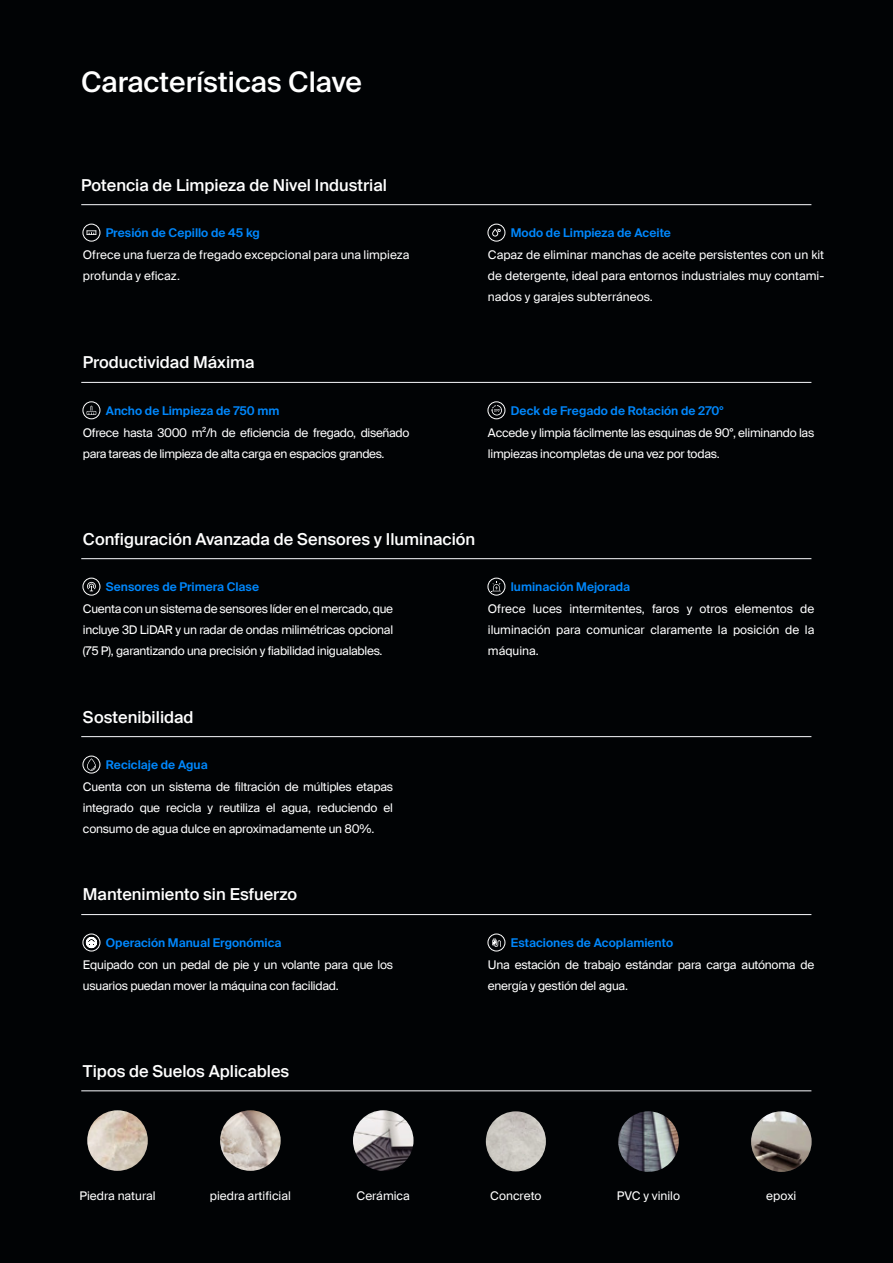
<style>
.page{position:relative;width:893px;height:1263px;background:#010305}
.page>*{position:absolute;margin:0;border:0;box-sizing:border-box;transform-origin:0 0}
.t1{font:500 28.2px "Suisse Intl";color:#fff}
.t2{font:500 16.5px "Suisse Intl";color:#fff}
.t3{font:12px/21px "Suisse Intl";letter-spacing:-.02em;color:#fff}
.t4{font:600 12px "Suisse Intl";color:#0087fc}
.t5{font:12px/21px "Suisse Intl";color:#fff}
</style>
<div class="page">
<hr style="left:81px;top:382px;width:730px;height:1px;background:#fafbff">
<div style="left:488px;top:224px;width:17px;height:17px;border:1px solid #fff;border-radius:50%"></div>
<hr style="left:81px;top:204px;width:730px;height:1px;background:#fafbff">
<div style="left:83px;top:578px;width:17px;height:17px;border:1px solid #fff;border-radius:50%"></div>
<hr style="left:81px;top:558px;width:730px;height:1px;background:#fafbff">
<div style="left:488px;top:578px;width:17px;height:17px;border:1px solid #fff;border-radius:50%"></div>
<div style="left:83px;top:756px;width:17px;height:17px;border:1px solid #fff;border-radius:50%"></div>
<hr style="left:81px;top:736px;width:730px;height:1px;background:#fafbff">
<div style="left:83px;top:934px;width:17px;height:17px;border:1px solid #fff;border-radius:50%"></div>
<div style="left:488px;top:934px;width:17px;height:17px;border:1px solid #fff;border-radius:50%"></div>
<hr style="left:81px;top:914px;width:730px;height:1px;background:#fafbff">
<hr style="left:81px;top:1090px;width:730px;height:1px;background:#fafbff">
<div style="left:488px;top:401px;width:17px;height:18px;border:1px solid #fff;border-radius:50%"></div>
<svg style="left:492px;top:938px;width:9px;height:9px"></svg>
<div style="left:83px;top:401px;width:17px;height:18px;border:1px solid #fff;border-radius:50%"></div>
<img style="left:220px;top:1110px;width:61px;height:61px;border-radius:30px">
<img style="left:353px;top:1110px;width:61px;height:61px;border-radius:30px">
<img style="left:87px;top:1110px;width:61px;height:61px;border-radius:30px">
<img style="left:751px;top:1111px;width:61px;height:61px;border-radius:30px">
<img style="left:618px;top:1111px;width:61px;height:61px;border-radius:30px">
<img style="left:486px;top:1111px;width:60px;height:60px;border-radius:30px">
<div style="left:83px;top:224px;width:17px;height:17px;border:1px solid #fff;border-radius:50%"></div>
<svg style="left:87px;top:230px;width:9px;height:5px"></svg>
<svg style="left:492px;top:229px;width:9px;height:8px"></svg>
<svg style="left:87px;top:406px;width:9px;height:9px"></svg>
<svg style="left:491px;top:405px;width:11px;height:10px"></svg>
<svg style="left:87px;top:582px;width:9px;height:9px"></svg>
<svg style="left:492px;top:582px;width:9px;height:10px"></svg>
<svg style="left:87px;top:758px;width:9px;height:13px"></svg>
<svg style="left:86px;top:937px;width:11px;height:11px"></svg>
<h1 class="t1" style="left:81px;top:65px;width:282px">Características Clave</h1>
<h2 class="t2" style="left:81px;top:175px;width:307px">Potencia de Limpieza de Nivel Industrial</h2>
<p class="t4" style="left:106px;top:226px;width:156px">Presión de Cepillo de 45 kg</p>
<p class="t5" style="left:83px;top:245px;width:328px">Ofrece una fuerza de fregado excepcional para una limpieza profunda y eficaz.</p>
<h2 class="t2" style="left:83px;top:353px;width:173px">Productividad Máxima</h2>
<p class="t4" style="left:106px;top:404px;width:175px">Ancho de Limpieza de 750 mm</p>
<p class="t3" style="left:83px;top:422px;width:328px">Ofrece hasta 3000 m²/h de eficiencia de fregado, diseñado para tareas de limpieza de alta carga en espacios grandes.</p>
<p class="t4" style="left:511px;top:226px;width:162px">Modo de Limpieza de Aceite</p>
<p class="t3" style="left:488px;top:245px;width:338px;text-align:justify">Capaz de eliminar manchas de aceite persistentes con un kit de detergente, ideal para entornos industriales muy contami&shy;nados y garajes subterráneos.</p>
<p class="t4" style="left:511px;top:404px;width:214px">Deck de Fregado de Rotación de 270°</p>
<p class="t3" style="left:488px;top:422px;width:328px">Accede y limpia fácilmente las esquinas de 90°, eliminando las limpiezas incompletas de una vez por todas.</p>
<h2 class="t2" style="left:83px;top:529px;width:394px">Configuración Avanzada de Sensores y Iluminación</h2>
<p class="t4" style="left:106px;top:580px;width:155px">Sensores de Primera Clase</p>
<p class="t3" style="left:83px;top:599px;width:312px;text-align:justify">Cuenta con un sistema de sensores líder en el mercado, que incluye 3D LiDAR y un radar de ondas milimétricas opcional (75 P), garantizando una precisión y fiabilidad inigualables.</p>
<p class="t4" style="left:511px;top:580px;width:121px">luminación Mejorada</p>
<p class="t3" style="left:488px;top:599px;width:328px;text-align:justify">Ofrece luces intermitentes, faros y otros elementos de iluminación para comunicar claramente la posición de la máquina.</p>
<h2 class="t2" style="left:83px;top:707px;width:112px">Sostenibilidad</h2>
<p class="t4" style="left:106px;top:758px;width:103px">Reciclaje de Agua</p>
<p class="t3" style="left:83px;top:776px;width:312px;text-align:justify">Cuenta con un sistema de filtración de múltiples etapas integrado que recicla y reutiliza el agua, reduciendo el consumo de agua dulce en aproximadamente un 80%.</p>
<h2 class="t2" style="left:83px;top:885px;width:216px">Mantenimiento sin Esfuerzo</h2>
<p class="t4" style="left:106px;top:936px;width:177px">Operación Manual Ergonómica</p>
<p class="t3" style="left:83px;top:954px;width:312px">Equipado con un pedal de pie y un volante para que los usuarios puedan mover la máquina con facilidad.</p>
<p class="t4" style="left:511px;top:936px;width:164px">Estaciones de Acoplamiento</p>
<p class="t3" style="left:488px;top:954px;width:328px">Una estación de trabajo estándar para carga autónoma de energía y gestión del agua.</p>
<h2 class="t2" style="left:83px;top:1061px;width:208px">Tipos de Suelos Aplicables</h2>
<p class="t5" style="left:79px;top:1185px;width:78px">Piedra natural</p>
<p class="t5" style="left:210px;top:1185px;width:83px">piedra artificial</p>
<p class="t5" style="left:357px;top:1185px;width:55px">Cerámica</p>
<p class="t5" style="left:490px;top:1185px;width:53px">Concreto</p>
<p class="t5" style="left:617px;top:1185px;width:65px">PVC y vinilo</p>
<p class="t3" style="left:766px;top:1185px;width:32px">epoxi</p>
</div>
